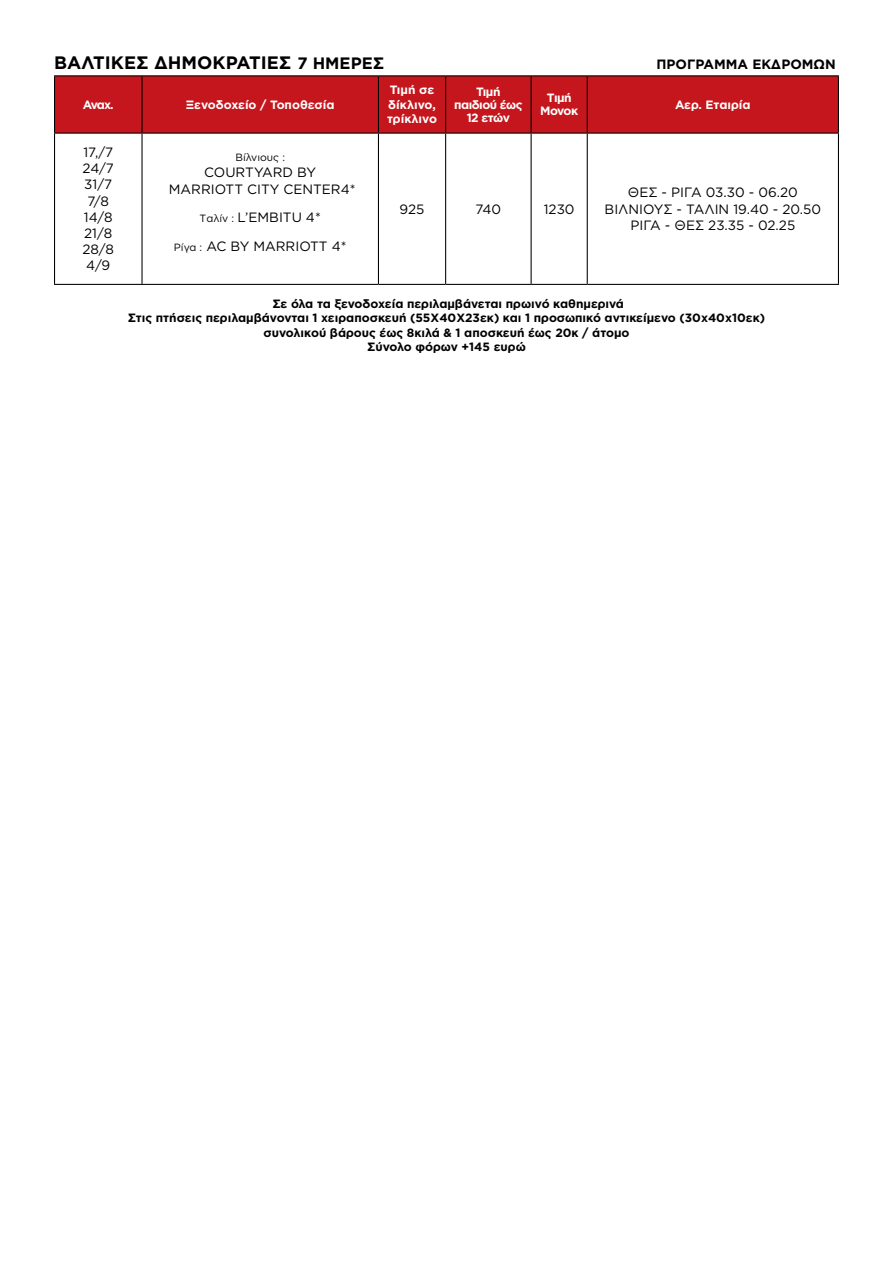
<style>
.page{position:relative;width:893px;height:1263px;background:#fff}
.page>*{position:absolute;margin:0;border:0;box-sizing:border-box;transform-origin:0 0}
.t1{font:700 18px "Gotham Greek";color:#000}
.t2{font:13.5px/16.2px "Gotham Greek";color:#000;text-align:center}
.t3{font:700 13.5px "Gotham Greek";color:#000}
.t4{font:700 12px/14.4px "Gotham Greek";color:#000;text-align:center}
.t5{font:700 12px/14.4px "Gotham Greek";color:#fff}
.t6{font:700 12px/13.2px "Gotham Greek";letter-spacing:-.04em;color:#fff;text-align:center}
.t7{font:700 12px/13.2px "Gotham Greek";letter-spacing:-.045em;color:#fff;text-align:center}
.t8{font:700 12px "Gotham Greek";letter-spacing:-.02em;color:#fff}
.t9{font:10.5px "Gotham Greek";color:#000}
.s1{font-size:16.5px}
.s2{font-size:10.5px}
</style>
<div class="page">
<div style="left:55px;top:76px;width:783px;height:57px;background:#c4161c"></div>
<hr style="left:54px;top:75px;width:88px;height:1px;background:#000">
<hr style="left:54px;top:76px;width:1px;height:57px;background:#000">
<hr style="left:142px;top:75px;width:236px;height:1px;background:#000">
<hr style="left:141px;top:76px;width:2px;height:57px;background:#000">
<hr style="left:378px;top:75px;width:68px;height:1px;background:#000">
<hr style="left:378px;top:76px;width:1px;height:57px;background:#000">
<hr style="left:446px;top:75px;width:85px;height:1px;background:#000">
<hr style="left:445px;top:76px;width:1px;height:57px;background:#000">
<hr style="left:531px;top:75px;width:56px;height:1px;background:#000">
<hr style="left:531px;top:76px;width:1px;height:57px;background:#000">
<hr style="left:587px;top:75px;width:252px;height:1px;background:#000">
<hr style="left:587px;top:76px;width:1px;height:57px;background:#000">
<hr style="left:838px;top:76px;width:1px;height:57px;background:#000">
<hr style="left:587px;top:133px;width:252px;height:1px;background:#000">
<hr style="left:838px;top:134px;width:1px;height:150px;background:#000">
<hr style="left:587px;top:284px;width:252px;height:1px;background:#000">
<hr style="left:54px;top:284px;width:88px;height:1px;background:#000">
<hr style="left:54px;top:134px;width:1px;height:150px;background:#000">
<hr style="left:54px;top:133px;width:88px;height:1px;background:#000">
<hr style="left:142px;top:133px;width:236px;height:1px;background:#000">
<hr style="left:378px;top:133px;width:68px;height:1px;background:#000">
<hr style="left:446px;top:133px;width:85px;height:1px;background:#000">
<hr style="left:531px;top:133px;width:56px;height:1px;background:#000">
<hr style="left:141px;top:134px;width:2px;height:150px;background:#000">
<hr style="left:378px;top:134px;width:1px;height:150px;background:#000">
<hr style="left:445px;top:134px;width:1px;height:150px;background:#000">
<hr style="left:531px;top:134px;width:1px;height:150px;background:#000">
<hr style="left:587px;top:134px;width:1px;height:150px;background:#000">
<hr style="left:142px;top:284px;width:236px;height:1px;background:#000">
<hr style="left:378px;top:284px;width:68px;height:1px;background:#000">
<hr style="left:446px;top:284px;width:85px;height:1px;background:#000">
<hr style="left:531px;top:284px;width:56px;height:1px;background:#000">
<h1 class="t1" style="left:54px;top:53px;width:332px">ΒΑΛΤΙΚΕΣ ΔΗΜΟΚΡΑΤΙΕΣ <span class="s1">7 ΗΜΕΡΕΣ</span></h1>
<p class="t3" style="left:656px;top:57px;width:181px">ΠΡΟΓΡΑΜΜΑ ΕΚΔΡΟΜΩΝ</p>
<p class="t8" style="left:83px;top:98px;width:32px">Αναχ.</p>
<p class="t5" style="left:186px;top:97px;width:150px">Ξενοδοχείο / Τοποθεσία</p>
<p class="t5" style="left:387px;top:83px;width:51px">Τιμή σε δίκλινο, τρίκλινο</p>
<p class="t6" style="left:454px;top:85px;width:70px">Τιμή παιδιού έως<br>12 ετών</p>
<p class="t7" style="left:540px;top:91px;width:39px">Tιμή<br>Μονοκ</p>
<p class="t5" style="left:675px;top:97px;width:77px">Αερ. Εταιρία</p>
<p class="t2" style="left:82px;top:144px;width:33px">17,/7<br>24/7<br>31/7<br>7/8<br>14/8<br>21/8<br>28/8<br>4/9</p>
<p class="t9" style="left:235px;top:152px;width:51px">Βίλνιους :</p>
<p class="t2" style="left:169px;top:164px;width:188px">COURTYARD BY<br>MARRIOTT CITY CENTER4*</p>
<p class="t2" style="left:174px;top:203px;width:174px;line-height:28.8px"><span class="s2">Tαλίν :</span> L’EMBITU 4*<br><span class="s2">Ρίγα :</span> AC BY MARRIOTT 4*</p>
<p class="t2" style="left:400px;top:201px;width:26px">925</p>
<p class="t2" style="left:476px;top:201px;width:27px">740</p>
<p class="t2" style="left:544px;top:201px;width:32px">1230</p>
<p class="t2" style="left:605px;top:184px;width:218px">ΘΕΣ - ΡΙΓΑ 03.30 - 06.20<br>ΒΙΛΝΙΟΥΣ - ΤΑΛΙΝ 19.40 - 20.50<br>ΡΙΓΑ - ΘΕΣ 23.35 - 02.25</p>
<p class="t4" style="left:128px;top:296px;width:639px">Σε όλα τα ξενοδοχεία περιλαμβάνεται πρωινό καθημερινά<br>Στις πτήσεις περιλαμβάνονται 1 χειραποσκευή (55X40X23εκ) και 1 προσωπικό αντικείμενο (30χ40χ10εκ) συνολικού βάρους έως 8κιλά &amp; 1 αποσκευή έως 20κ / άτομο<br>Σύνολο φόρων +145 ευρώ</p>
</div>
